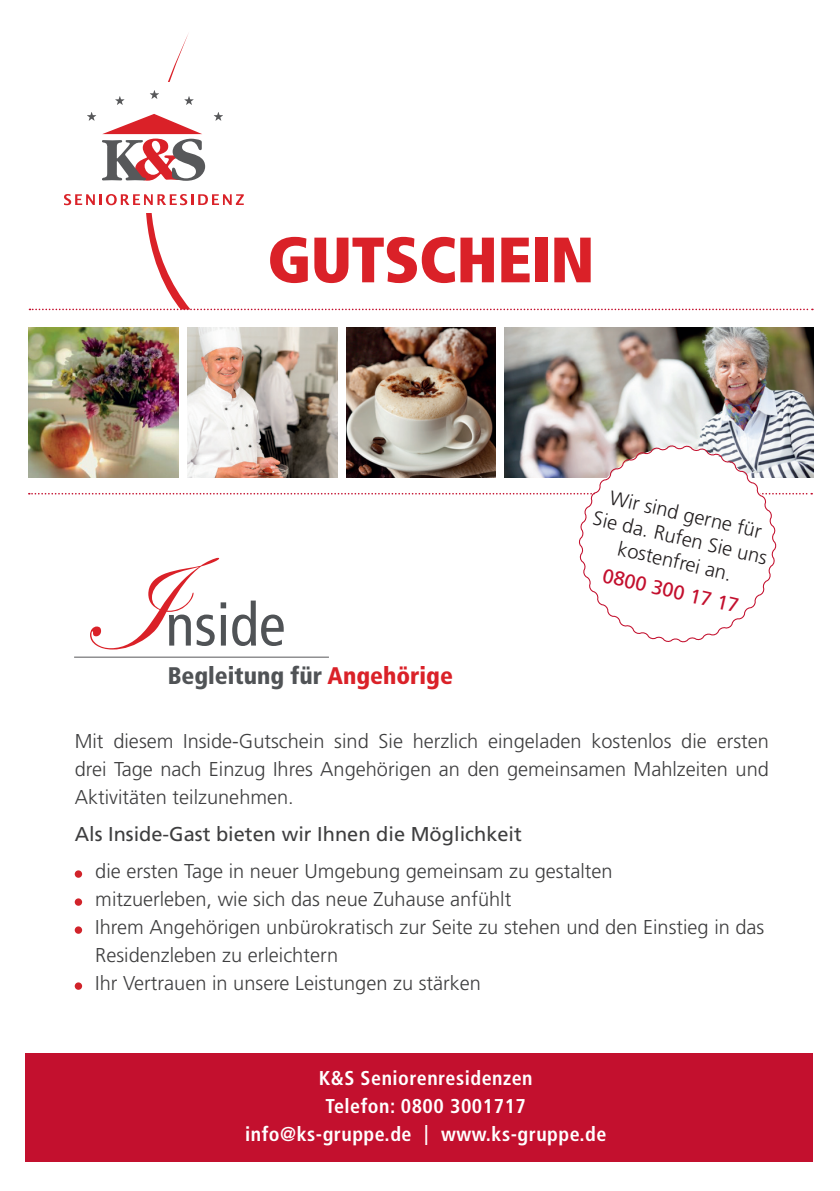
<style>
.page{position:relative;width:840px;height:1191px;background:#fff}
.page>*{position:absolute;margin:0;border:0;box-sizing:border-box;transform-origin:0 0}
.t1{font:136px "Edwardian Script ITC";color:#da2128}
.t2{font:900 condensed 64px "Frutiger";letter-spacing:-.01em;color:#da2128}
.t3{font:condensed 60px "Frutiger";color:#505356}
.t4{font:900 condensed 24px "Frutiger";color:#505356}
.t5{font:300 20px/28px "Frutiger";color:#3e3e3f;text-align:justify}
.t6{font:700 condensed 20px/28px "Frutiger";letter-spacing:.025em;color:#fff;text-align:center}
.t7{font:300 20px/24px "Frutiger";color:#231f20;text-align:center}
.t8{font:20px "Frutiger";color:#3e3e3f}
.t9{font:20px "Frutiger";color:#c3102e}
.s1{color:#da2128}
</style>
<div class="page">
<div style="left:75px;top:870px;width:7px;height:7px;background:#d1232a;border-radius:50%"></div>
<div style="left:75px;top:898px;width:7px;height:7px;background:#d1232a;border-radius:50%"></div>
<div style="left:75px;top:926px;width:7px;height:7px;background:#d1232a;border-radius:50%"></div>
<div style="left:75px;top:982px;width:7px;height:7px;background:#d1232a;border-radius:50%"></div>
<hr style="left:74px;top:656px;width:255px;height:1px;background:#57585a">
<div style="left:26px;top:1053px;width:786px;height:108px;background:#c3102e"></div>
<svg style="left:29px;top:33px;width:783px;height:277px"></svg>
<img style="left:346px;top:327px;width:149px;height:118px">
<img style="left:188px;top:327px;width:149px;height:118px">
<img style="left:504px;top:327px;width:308px;height:151px">
<img style="left:29px;top:327px;width:150px;height:118px">
<svg style="left:571px;top:438px;width:212px;height:205px"></svg>
<svg style="left:29px;top:445px;width:782px;height:197px"></svg>
<h2 class="t2" style="left:267px;top:221px;width:328px">GUTSCHEIN</h2>
<h1 class="t1" style="left:81px;top:530px;width:88px">I</h1>
<p class="t4" style="left:168px;top:661px;width:286px">Begleitung für <span class="s1">Angehörige</span></p>
<h3 class="t3" style="left:165px;top:590px;width:121px">nside</h3>
<p class="t7" style="left:601px;top:482px;width:179px;rotate:13deg">Wir sind gerne für<br>Sie da. Rufen Sie uns kostenfrei an.</p>
<p class="t9" style="left:605px;top:563px;width:140px;rotate:13deg">0800 300 17 17</p>
<p class="t5" style="left:75px;top:727px;width:695px">Mit diesem Inside-Gutschein sind Sie herzlich eingeladen kostenlos die ersten drei Tage nach Einzug Ihres Angehörigen an den gemeinsamen Mahlzeiten und Aktivitäten teilzunehmen.</p>
<p class="t8" style="left:75px;top:822px;width:448px">Als Inside-Gast bieten wir Ihnen die Möglichkeit</p>
<p class="t5" style="left:95px;top:857px;width:670px;text-align:left">die ersten Tage in neuer Umgebung gemeinsam zu gestalten<br>mitzuerleben, wie sich das neue Zuhause anfühlt<br>Ihrem Angehörigen unbürokratisch zur Seite zu stehen und den Einstieg in das Residenzleben zu erleichtern<br>Ihr Vertrauen in unsere Leistungen zu stärken</p>
<p class="t6" style="left:245px;top:1064px;width:362px">K&amp;S Seniorenresidenzen<br>Telefon: 0800 3001717 info@ks-gruppe.de | www.ks-gruppe.de</p>
</div>
